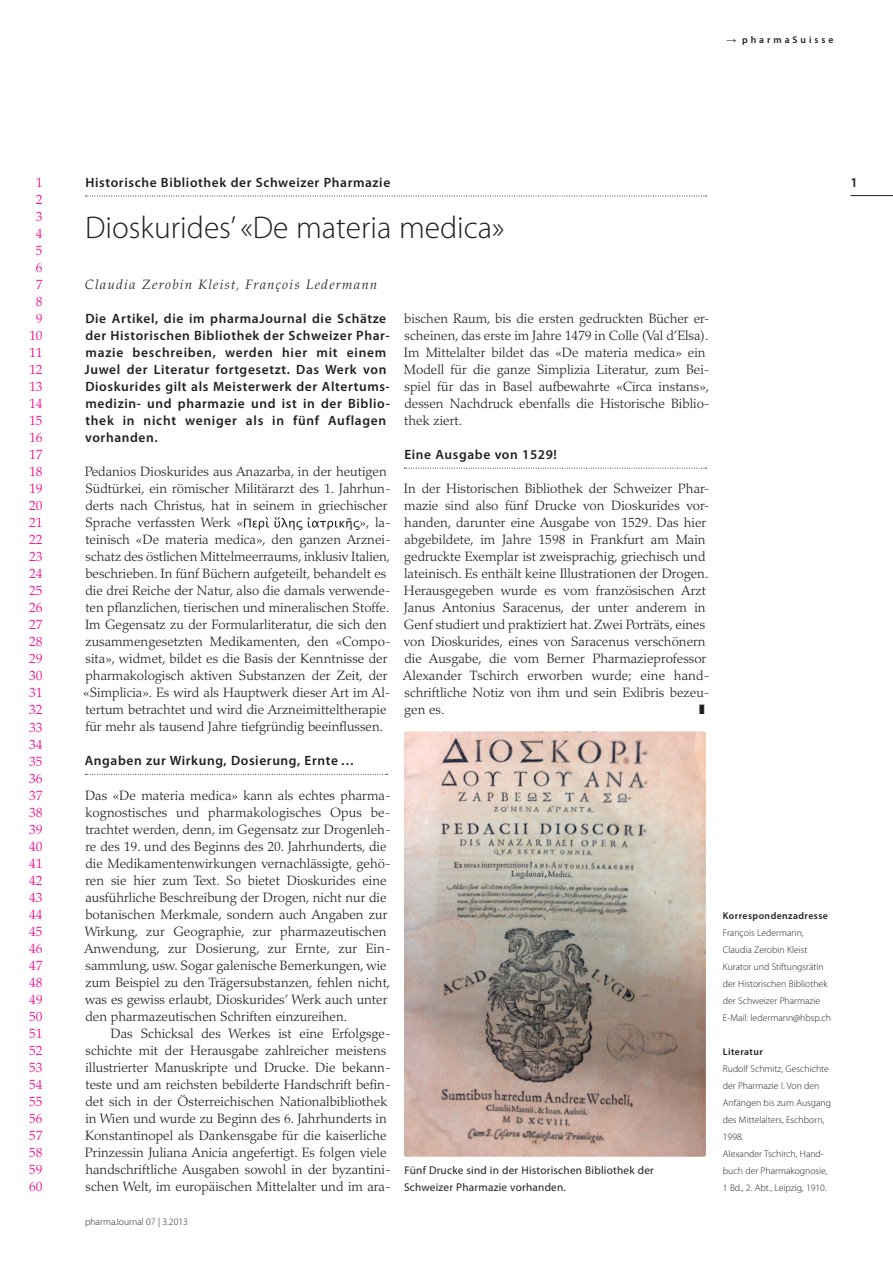
<style>
.page{position:relative;width:893px;height:1263px;background:#fff}
.page>*{position:absolute;margin:0;border:0;box-sizing:border-box;transform-origin:0 0}
.t1{font:300 31.5px "Myriad Pro";color:#231f20}
.t2{font:300 13.5px/17px "Palatino LT Std";color:#231f20}
.t3{font:600 13.5px/17px "Myriad Pro";letter-spacing:.045em;color:#231f20}
.t4{font:300 13.5px/17px "Palatino LT Std";color:#ed028c;text-align:center}
.t5{font:italic 300 13.5px "Palatino LT Std";letter-spacing:.1em;color:#231f20}
.t6{font:11.25px/17px "Myriad Pro";letter-spacing:.02em;color:#231f20}
.t7{font:300 9.75px/17px "Myriad Pro";color:#231f20}
.t8{font:600 9.75px "Myriad Pro";letter-spacing:.045em;color:#231f20}
.t9{font:600 9.75px "Myriad Pro";letter-spacing:.3em;color:#231f20}
</style>
<div class="page">
<hr style="left:850px;top:195px;width:42px;height:1px;background:#231f20">
<svg style="left:85px;top:196px;width:621px;height:1px"></svg>
<svg style="left:85px;top:774px;width:303px;height:1px"></svg>
<svg style="left:244px;top:517px;width:116px;height:13px"></svg>
<svg style="left:404px;top:468px;width:302px;height:1px"></svg>
<img style="left:404px;top:731px;width:302px;height:426px">
<p class="t9" style="left:742px;top:34px;width:93px">pharmaSuisse</p>
<p class="t4" style="left:29px;top:174px;width:15px">1<br>2<br>3<br>4<br>5<br>6<br>7<br>8<br>9<br>10<br>11<br>12<br>13<br>14<br>15<br>16<br>17<br>18<br>19<br>20<br>21<br>22<br>23<br>24<br>25<br>26<br>27<br>28<br>29<br>30<br>31<br>32<br>33<br>34<br>35<br>36<br>37<br>38<br>39<br>40<br>41<br>42<br>43<br>44<br>45<br>46<br>47<br>48<br>49<br>50<br>51<br>52<br>53<br>54<br>55<br>56<br>57<br>58<br>59<br>60</p>
<p class="t3" style="left:85px;top:174px;width:306px">Historische Bibliothek der Schweizer Pharmazie</p>
<h1 class="t1" style="left:85px;top:210px;width:421px">Dioskurides’ «De materia medica»</h1>
<p class="t5" style="left:85px;top:277px;width:294px">Claudia Zerobin Kleist, François Ledermann</p>
<p class="t3" style="left:85px;top:310px;width:307px">Die Artikel, die im pharmaJournal die Schätze der Historischen Bibliothek der Schweizer Phar&shy;mazie beschreiben, werden hier mit einem Juwel der Literatur fortgesetzt. Das Werk von Dioskurides gilt als Meisterwerk der Altertums&shy;medizin- und pharmazie und ist in der Biblio&shy;thek in nicht weniger als in fünf Auflagen vorhanden.</p>
<p class="t2" style="left:85px;top:463px;width:307px">Pedanios Dioskurides aus Anazarba, in der heutigen Südtürkei, ein römischer Militärarzt des 1. Jahrhun&shy;derts nach Christus, hat in seinem in griechischer Sprache verfassten Werk «</p>
<p class="t2" style="left:83px;top:514px;width:309px;text-indent:276px">», la&shy;teinisch «De materia medica», den ganzen Arznei&shy;schatz des östlichen Mittelmeerraums, inklusiv Italien, beschrieben. In fünf Büchern aufgeteilt, behandelt es die drei Reiche der Natur, also die damals verwende&shy;ten pflanzlichen, tierischen und mineralischen Stoffe.<br>Im Gegensatz zu der Formularliteratur, die sich den zusammengesetzten Medikamenten, den «Compo&shy;sita», widmet, bildet es die Basis der Kenntnisse der pharmakologisch aktiven Substanzen der Zeit, der «Simplicia». Es wird als Hauptwerk dieser Art im Al&shy;tertum betrachtet und wird die Arzneimitteltherapie für mehr als tausend Jahre tiefgründig beeinflussen.</p>
<p class="t3" style="left:85px;top:753px;width:271px">Angaben zur Wirkung, Dosierung, Ernte …</p>
<p class="t2" style="left:84px;top:787px;width:308px">Das «De materia medica» kann als echtes pharma&shy;kognostisches und pharmakologisches Opus be&shy;trachtet werden, denn, im Gegensatz zur Drogenleh&shy;re des 19. und des Beginns des 20. Jahrhunderts, die die Medikamentenwirkungen vernachlässigte, gehö&shy;ren sie hier zum Text. So bietet Dioskurides eine ausführliche Beschreibung der Drogen, nicht nur die botanischen Merkmale, sondern auch Angaben zur Wirkung, zur Geographie, zur pharmazeutischen Anwendung, zur Dosierung, zur Ernte, zur Ein&shy;sammlung, usw. Sogar galenische Bemerkungen, wie zum Beispiel zu den Trägersubstanzen, fehlen nicht, was es gewiss erlaubt, Dioskurides’ Werk auch unter den pharmazeutischen Schriften einzureihen.</p>
<p class="t2" style="left:85px;top:1025px;width:307px;text-indent:26px">Das Schicksal des Werkes ist eine Erfolgsge&shy;schichte mit der Herausgabe zahlreicher meistens illustrierter Manuskripte und Drucke. Die bekann&shy;teste und am reichsten bebilderte Handschrift befin&shy;det sich in der Österreichischen Nationalbibliothek in Wien und wurde zu Beginn des 6. Jahrhunderts in Konstantinopel als Dankensgabe für die kaiserliche Prinzessin Juliana Anicia angefertigt. Es folgen viele handschriftliche Ausgaben sowohl in der byzantini&shy;schen Welt, im europäischen Mittelalter und im ara-</p>
<p class="t7" style="left:85px;top:1213px;width:104px">pharmaJournal 07 | 3.2013</p>
<p class="t2" style="left:404px;top:310px;width:307px">bischen Raum, bis die ersten gedruckten Bücher er&shy;scheinen, das erste im Jahre 1479 in Colle (Val d’Elsa).<br>Im Mittelalter bildet das «De materia medica» ein Modell für die ganze Simplizia Literatur, zum Bei&shy;spiel für das in Basel aufbewahrte «Circa instans», dessen Nachdruck ebenfalls die Historische Biblio&shy;thek ziert.</p>
<p class="t3" style="left:404px;top:446px;width:154px">Eine Ausgabe von 1529!</p>
<p class="t2" style="left:403px;top:480px;width:308px">In der Historischen Bibliothek der Schweizer Phar&shy;mazie sind also fünf Drucke von Dioskurides vor&shy;handen, darunter eine Ausgabe von 1529. Das hier abgebildete, im Jahre 1598 in Frankfurt am Main gedruckte Exemplar ist zweisprachig, griechisch und lateinisch. Es enthält keine Illustrationen der Drogen.<br>Herausgegeben wurde es vom französischen Arzt Janus Antonius Saracenus, der unter anderem in Genf studiert und praktiziert hat. Zwei Porträts, eines von Dioskurides, eines von Saracenus verschönern die Ausgabe, die vom Berner Pharmazieprofessor Alexander Tschirch erworben wurde; eine hand&shy;schriftliche Notiz von ihm und sein Exlibris bezeu&shy;gen es.</p>
<p class="t6" style="left:404px;top:1162px;width:251px">Fünf Drucke sind in der Historischen Bibliothek der<br>Schweizer Pharmazie vorhanden.</p>
<p class="t8" style="left:723px;top:910px;width:107px">Korrespondenzadresse</p>
<p class="t7" style="left:723px;top:924px;width:110px">François Ledermann,<br>Claudia Zerobin Kleist<br>Kurator und Stiftungsrätin der Historischen Bibliothek der Schweizer Pharmazie<br>E-Mail: ledermann@hbsp.ch</p>
<p class="t8" style="left:723px;top:1046px;width:41px">Literatur</p>
<p class="t7" style="left:723px;top:1060px;width:110px">Rudolf Schmitz, Geschichte der Pharmazie I. Von den<br>Anfängen bis zum Ausgang des Mittelalters, Eschborn,<br>1998.<br>Alexander Tschirch, Hand&shy;buch der Pharmakognosie,<br>1 Bd., 2. Abt., Leipzig, 1910.</p>
<p class="t3" style="left:850px;top:174px;width:9px">1</p>
</div>
